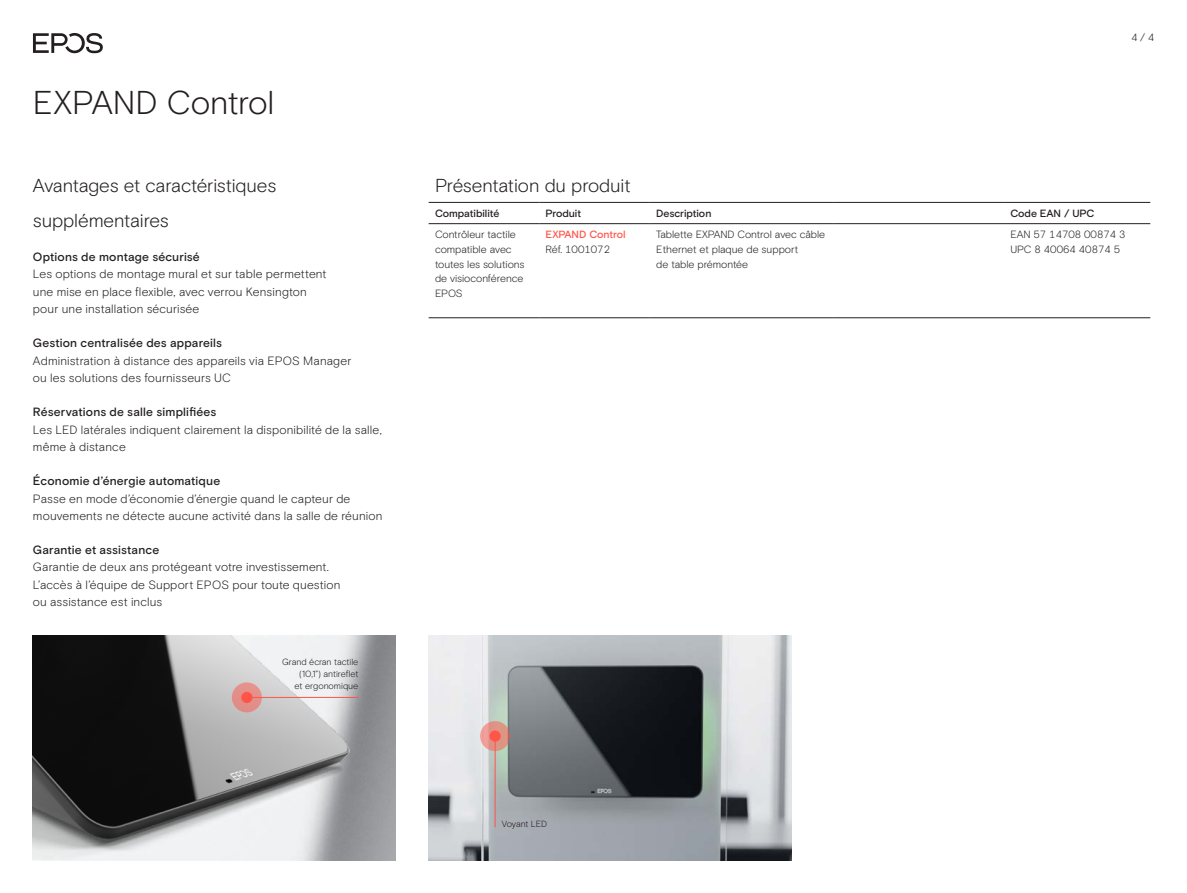
<style>
.page{position:relative;width:1187px;height:893px;background:#fff}
.page>*{position:absolute;margin:0;border:0;box-sizing:border-box;transform-origin:0 0}
.t1{font:300 33px "EPOS Basis";letter-spacing:-.005em;color:#231f20}
.t2{font:300 18.75px/34.5px "EPOS Basis";letter-spacing:-.01em;color:#231f20}
.t3{font:300 12px/17.2px "EPOS Basis";letter-spacing:.01em;color:#231f20}
.t4{font:500 12px "EPOS Basis";letter-spacing:.015em;color:#231f20}
.t5{font:300 10.5px/14.7px "EPOS Basis";color:#231f20}
.t6{font:500 10.5px "EPOS Basis";color:#231f20}
.t7{font:500 10.5px "EPOS Basis";letter-spacing:-.015em;color:#ff5549}
.t8{font:300 9px/12px "EPOS Basis";letter-spacing:-.01em;color:#231f20;text-align:right}
</style>
<div class="page">
<img style="left:428px;top:636px;width:363px;height:224px">
<img style="left:33px;top:636px;width:362px;height:223px">
<hr style="left:539px;top:223px;width:110px;height:1px;background:#231f20">
<hr style="left:649px;top:223px;width:184px;height:1px;background:#231f20">
<hr style="left:1003px;top:223px;width:147px;height:1px;background:#231f20">
<hr style="left:833px;top:223px;width:170px;height:1px;background:#231f20">
<hr style="left:649px;top:202px;width:184px;height:1px;background:#231f20">
<hr style="left:833px;top:202px;width:170px;height:1px;background:#231f20">
<hr style="left:1003px;top:202px;width:147px;height:1px;background:#231f20">
<hr style="left:428px;top:202px;width:111px;height:1px;background:#231f20">
<hr style="left:539px;top:202px;width:110px;height:1px;background:#231f20">
<hr style="left:428px;top:223px;width:111px;height:1px;background:#231f20">
<hr style="left:428px;top:317px;width:111px;height:1px;background:#231f20">
<hr style="left:539px;top:317px;width:110px;height:1px;background:#231f20">
<hr style="left:649px;top:317px;width:184px;height:1px;background:#231f20">
<hr style="left:833px;top:317px;width:170px;height:1px;background:#231f20">
<hr style="left:1003px;top:317px;width:147px;height:1px;background:#231f20">
<div style="left:232px;top:682px;width:30px;height:30px;background:#e38f89;border-radius:50%"></div>
<div style="left:241px;top:692px;width:11px;height:11px;background:#ff5549;border-radius:50%"></div>
<hr style="left:247px;top:697px;width:111px;height:1px;background:#ff5549">
<svg style="left:480px;top:721px;width:30px;height:30px"></svg>
<div style="left:489px;top:730px;width:11px;height:12px;background:#ff5549;border-radius:50%"></div>
<hr style="left:494px;top:736px;width:1px;height:91px;background:#ff5549">
<svg style="left:33px;top:33px;width:70px;height:20px"></svg>
<h1 class="t1" style="left:33px;top:83px;width:243px">EXPAND Control</h1>
<h2 class="t2" style="left:33px;top:168px;width:245px">Avantages et caractéristiques supplémentaires</h2>
<p class="t4" style="left:33px;top:250px;width:168px">Options de montage sécurisé</p>
<p class="t3" style="left:33px;top:266px;width:295px">Les options de montage mural et sur table permettent une mise en place flexible, avec verrou Kensington pour une installation sécurisée</p>
<p class="t4" style="left:33px;top:336px;width:190px">Gestion centralisée des appareils</p>
<p class="t3" style="left:33px;top:352px;width:320px">Administration à distance des appareils via EPOS Manager ou les solutions des fournisseurs UC</p>
<p class="t4" style="left:33px;top:405px;width:185px">Réservations de salle simplifiées</p>
<p class="t3" style="left:33px;top:421px;width:350px">Les LED latérales indiquent clairement la disponibilité de la salle, même à distance</p>
<p class="t4" style="left:33px;top:474px;width:189px">Économie d’énergie automatique</p>
<p class="t3" style="left:33px;top:490px;width:351px">Passe en mode d’économie d’énergie quand le capteur de mouvements ne détecte aucune activité dans la salle de réunion</p>
<p class="t4" style="left:33px;top:543px;width:128px">Garantie et assistance</p>
<p class="t3" style="left:33px;top:559px;width:309px">Garantie de deux ans protégeant votre investissement.<br>L’accès à l’équipe de Support EPOS pour toute question ou assistance est inclus</p>
<p class="t8" style="left:282px;top:656px;width:78px">Grand écran tactile (10,1”) antireflet<br>et ergonomique</p>
<p class="t5" style="left:1131px;top:30px;width:24px">4 / 4</p>
<h2 class="t2" style="left:435px;top:168px;width:197px">Présentation du produit</h2>
<p class="t6" style="left:435px;top:207px;width:66px">Compatibilité</p>
<p class="t6" style="left:545px;top:207px;width:37px">Produit</p>
<p class="t6" style="left:656px;top:207px;width:57px">Description</p>
<p class="t6" style="left:1010px;top:207px;width:86px">Code EAN / UPC</p>
<p class="t5" style="left:435px;top:227px;width:91px">Contrôleur tactile compatible avec toutes les solutions de visioconférence<br>EPOS</p>
<p class="t7" style="left:545px;top:228px;width:81px">EXPAND Control</p>
<p class="t5" style="left:656px;top:227px;width:170px">Tablette EXPAND Control avec câble<br>Ethernet et plaque de support<br>de table prémontée</p>
<p class="t5" style="left:1010px;top:227px;width:117px">EAN 57 14708 00874 3<br>UPC 8 40064 40874 5</p>
<p class="t5" style="left:545px;top:242px;width:66px">Réf. 1001072</p>
<p class="t8" style="left:502px;top:818px;width:47px">Voyant LED</p>
</div>
